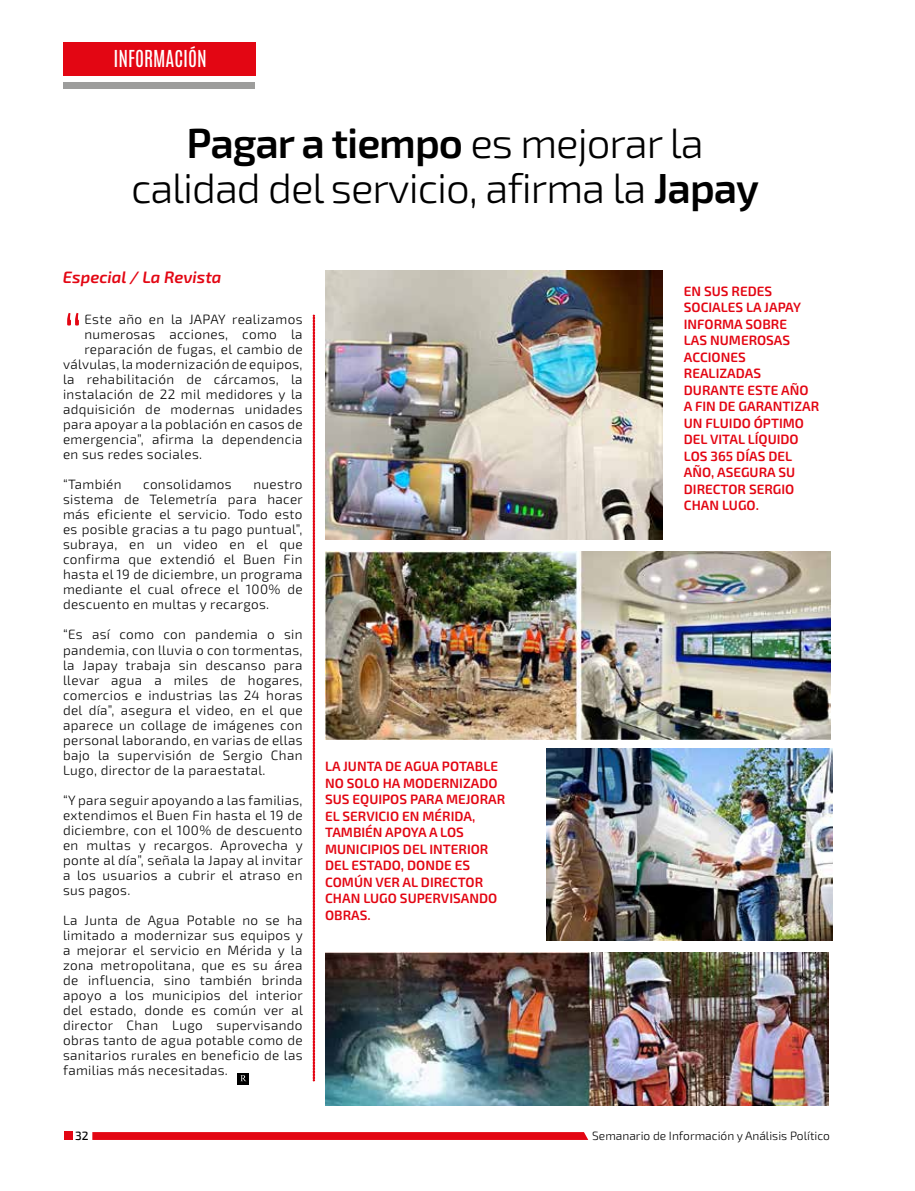
<style>
.page{position:relative;width:915px;height:1191px;background:#fff}
.page>*{position:absolute;margin:0;border:0;box-sizing:border-box;transform-origin:0 0}
.t1{font:300 57px "Exo 2";color:#e30613}
.t2{font:300 42px/45px "Exo 2";letter-spacing:-.025em;color:#000;text-align:center}
.t3{font:19.5px "Antonio";color:#fff}
.t4{font:italic 600 16.5px "Exo 2";color:#e30613}
.t5{font:300 13.5px/15px "Exo 2";letter-spacing:.025em;color:#000;text-align:justify}
.t6{font:600 13.5px/16.5px "Exo 2";color:#e30613}
.t7{font:300 12px "Exo 2";color:#000}
.t8{font:500 12px "Exo 2";color:#000}
.s1{font-weight:600}
</style>
<div class="page">
<div style="left:64px;top:1131px;width:8px;height:9px;background:#e30613"></div>
<svg style="left:92px;top:1132px;width:496px;height:8px;background:#e30a17"></svg>
<div style="left:64px;top:42px;width:192px;height:34px;background:#e30613"></div>
<div style="left:63px;top:82px;width:192px;height:6px;background:#9d9d9c"></div>
<svg style="left:313px;top:315px;width:1px;height:766px"></svg>
<div style="left:237px;top:1072px;width:12px;height:12px;background:#000"></div>
<svg style="left:240px;top:1075px;width:6px;height:6px"></svg>
<img style="left:325px;top:271px;width:337px;height:268px">
<img style="left:325px;top:551px;width:504px;height:188px">
<img style="left:546px;top:748px;width:285px;height:192px">
<img style="left:325px;top:952px;width:502px;height:153px">
<h3 class="t3" style="left:113px;top:45px;width:95px">INFORMACIÓN</h3>
<h3 class="t3" style="left:131px;top:45px;width:57px">OPINIÓN</h3>
<h2 class="t2" style="left:131px;top:121px;width:629px"><span class="s1">Pagar a tiempo</span> es mejorar la calidad del servicio, afirma la <span class="s1">Japay</span></h2>
<p class="t4" style="left:63px;top:267px;width:160px">Especial / La Revista</p>
<h1 class="t1" style="left:63px;top:301px;width:21px">“</h1>
<p class="t5" style="left:84px;top:312px;width:220px">Este año en la JAPAY realizamos</p>
<p class="t5" style="left:84px;top:327px;width:219px">numerosas acciones, como la</p>
<p class="t5" style="left:84px;top:342px;width:220px">reparación de fugas, el cambio de</p>
<p class="t5" style="left:63px;top:357px;width:241px">válvulas, la modernización de equipos,</p>
<p class="t5" style="left:63px;top:372px;width:241px">la rehabilitación de cárcamos, la</p>
<p class="t5" style="left:63px;top:387px;width:241px">instalación de 22 mil medidores y la</p>
<p class="t5" style="left:63px;top:402px;width:241px">adquisición de modernas unidades</p>
<p class="t5" style="left:63px;top:417px;width:241px">para apoyar a la población en casos de</p>
<p class="t5" style="left:63px;top:432px;width:241px">emergencia”, afirma la dependencia</p>
<p class="t5" style="left:63px;top:447px;width:140px">en sus redes sociales.</p>
<p class="t5" style="left:63px;top:477px;width:60px">“También</p>
<p class="t5" style="left:143px;top:477px;width:90px">consolidamos</p>
<p class="t5" style="left:63px;top:477px;width:241px;text-indent:190px">nuestro sistema de Telemetría para hacer más eficiente el servicio. Todo esto es posible gracias a tu pago puntual”, subraya, en un video en el que confirma que extendió el Buen Fin hasta el 19 de diciembre, un programa mediante el cual ofrece el 100% de descuento en multas y recargos.</p>
<p class="t5" style="left:63px;top:627px;width:241px">“Es así como con pandemia o sin pandemia, con lluvia o con tormentas, la Japay trabaja sin descanso para llevar agua a miles de hogares, comercios e industrias las 24 horas del día”, asegura el video, en el que aparece un collage de imágenes con personal laborando, en varias de ellas bajo la supervisión de Sergio Chan Lugo, director de la paraestatal.</p>
<p class="t5" style="left:63px;top:792px;width:241px">“Y para seguir apoyando a las familias, extendimos el Buen Fin hasta el 19 de diciembre, con el 100% de descuento en multas y recargos. Aprovecha y ponte al día”, señala la Japay al invitar a los usuarios a cubrir el atraso en sus pagos.</p>
<p class="t5" style="left:63px;top:912px;width:241px">La Junta de Agua Potable no se ha limitado a modernizar sus equipos y a mejorar el servicio en Mérida y la zona metropolitana, que es su área de influencia, sino también brinda apoyo a los municipios del interior del estado, donde es común ver al director Chan Lugo supervisando obras tanto de agua potable como de sanitarios rurales en beneficio de las familias más necesitadas.</p>
<p class="t6" style="left:325px;top:758px;width:182px">LA JUNTA DE AGUA POTABLE<br>NO SOLO HA MODERNIZADO<br>SUS EQUIPOS PARA MEJORAR<br>EL SERVICIO EN MÉRIDA,<br>TAMBIÉN APOYA A LOS<br>MUNICIPIOS DEL INTERIOR<br>DEL ESTADO, DONDE ES<br>COMÚN VER AL DIRECTOR<br>CHAN LUGO SUPERVISANDO<br>OBRAS.</p>
<p class="t6" style="left:683px;top:283px;width:137px">EN SUS REDES<br>SOCIALES LA JAPAY<br>INFORMA SOBRE<br>LAS NUMEROSAS<br>ACCIONES<br>REALIZADAS<br>DURANTE ESTE AÑO<br>A FIN DE GARANTIZAR<br>UN FLUIDO ÓPTIMO<br>DEL VITAL LÍQUIDO<br>LOS 365 DÍAS DEL<br>AÑO, ASEGURA SU<br>DIRECTOR SERGIO<br>CHAN LUGO.</p>
<p class="t8" style="left:75px;top:1128px;width:15px">32</p>
<p class="t7" style="left:592px;top:1128px;width:239px">Semanario de Información y Análisis Político</p>
</div>
